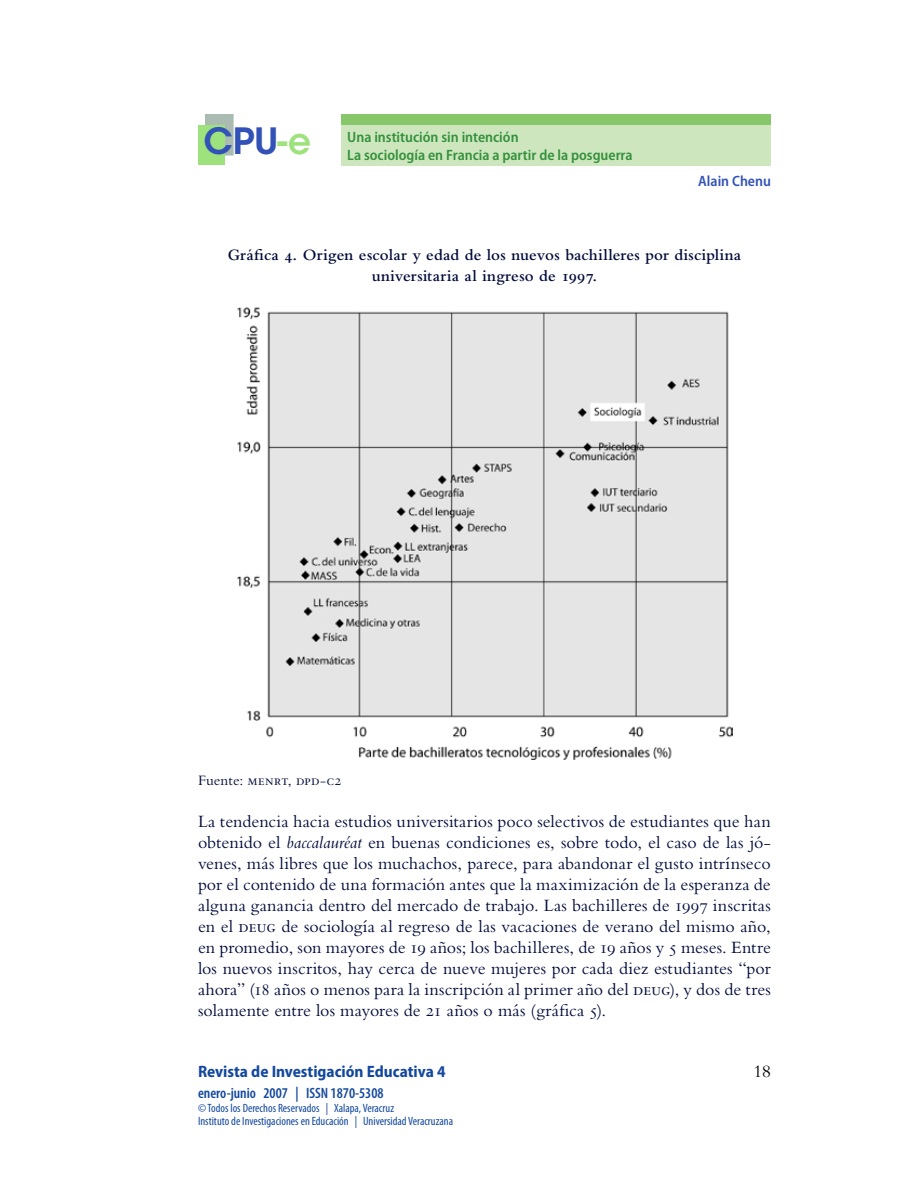
<style>
.page{position:relative;width:918px;height:1188px;background:#fff}
.page>*{position:absolute;margin:0;border:0;box-sizing:border-box;transform-origin:0 0}
.t1{font:600 36px "ITC Avant Garde Std";color:#3252b7}
.t2{font:18px/21px "Bembo Std";letter-spacing:.005em;color:#000b3a;text-align:justify}
.t3{font:18px "Bembo Std";color:#000}
.t4{font:600 16.5px/21px "Bembo Std";letter-spacing:.01em;color:#000b3a;text-align:center}
.t5{font:700 semi-condensed 16.5px "Myriad Pro";color:#13489e}
.t6{font:600 semi-condensed 15px/18px "Myriad Pro";color:#33913c}
.t7{font:600 condensed 15px "Myriad Pro";color:#13489e}
.t8{font:15px "Bembo Std";letter-spacing:.01em;color:#000b3a}
.t9{font:600 semi-condensed 15px "Myriad Pro";color:#3252b7}
.t10{font:condensed 12px/13.5px "Myriad Pro";color:#13489e}
.s1{color:#9ee27d}
.s2{font-style:italic}
</style>
<div class="page">
<div style="left:206px;top:115px;width:27px;height:40px;background:#aabbb2"></div>
<div style="left:205px;top:114px;width:29px;height:42px;border:2px solid #aabbb2"></div>
<div style="left:198px;top:125px;width:27px;height:40px;background:#9ee27d"></div>
<div style="left:341px;top:124px;width:430px;height:42px;background:#cee6be"></div>
<div style="left:341px;top:114px;width:430px;height:10px;background:#88c769"></div>
<img style="left:237px;top:307px;width:496px;height:452px">
<h1 class="t1" style="left:203px;top:118px;width:109px">CPU<span class="s1">-e</span></h1>
<p class="t6" style="left:347px;top:128px;width:287px">Una institución sin intención<br>La sociología en Francia a partir de la posguerra</p>
<p class="t9" style="left:698px;top:173px;width:74px">Alain Chenu</p>
<p class="t4" style="left:228px;top:244px;width:515px">Gráfica 4. Origen escolar y edad de los nuevos bachilleres por disciplina universitaria al ingreso de 1997.</p>
<p class="t8" style="left:198px;top:771px;width:145px">Fuente: MENRT, DPD-C2</p>
<p class="t2" style="left:198px;top:810px;width:574px">La tendencia hacia estudios universitarios poco selectivos de estudiantes que han obtenido el <span class="s2">baccalauréat</span> en buenas condiciones es, sobre todo, el caso de las jó&shy;venes, más libres que los muchachos, parece, para abandonar el gusto intrínseco por el contenido de una formación antes que la maximización de la esperanza de alguna ganancia dentro del mercado de trabajo. Las bachilleres de 1997 inscritas en el DEUG de sociología al regreso de las vacaciones de verano del mismo año, en promedio, son mayores de 19 años; los bachilleres, de 19 años y 5 meses. Entre los nuevos inscritos, hay cerca de nueve mujeres por cada diez estudiantes “por ahora” (18 años o menos para la inscripción al primer año del DEUG), y dos de tres solamente entre los mayores de 21 años o más (gráfica 5).</p>
<p class="t5" style="left:198px;top:1063px;width:249px">Revista de Investigación Educativa 4</p>
<p class="t7" style="left:198px;top:1084px;width:187px">enero-junio 2007 | ISSN 1870-5308</p>
<p class="t10" style="left:198px;top:1101px;width:257px">©Todos los Derechos Reservados | Xalapa, Veracruz<br>Instituto de Investigaciones en Educación | Universidad Veracruzana</p>
<p class="t3" style="left:753px;top:1061px;width:17px">18</p>
</div>
